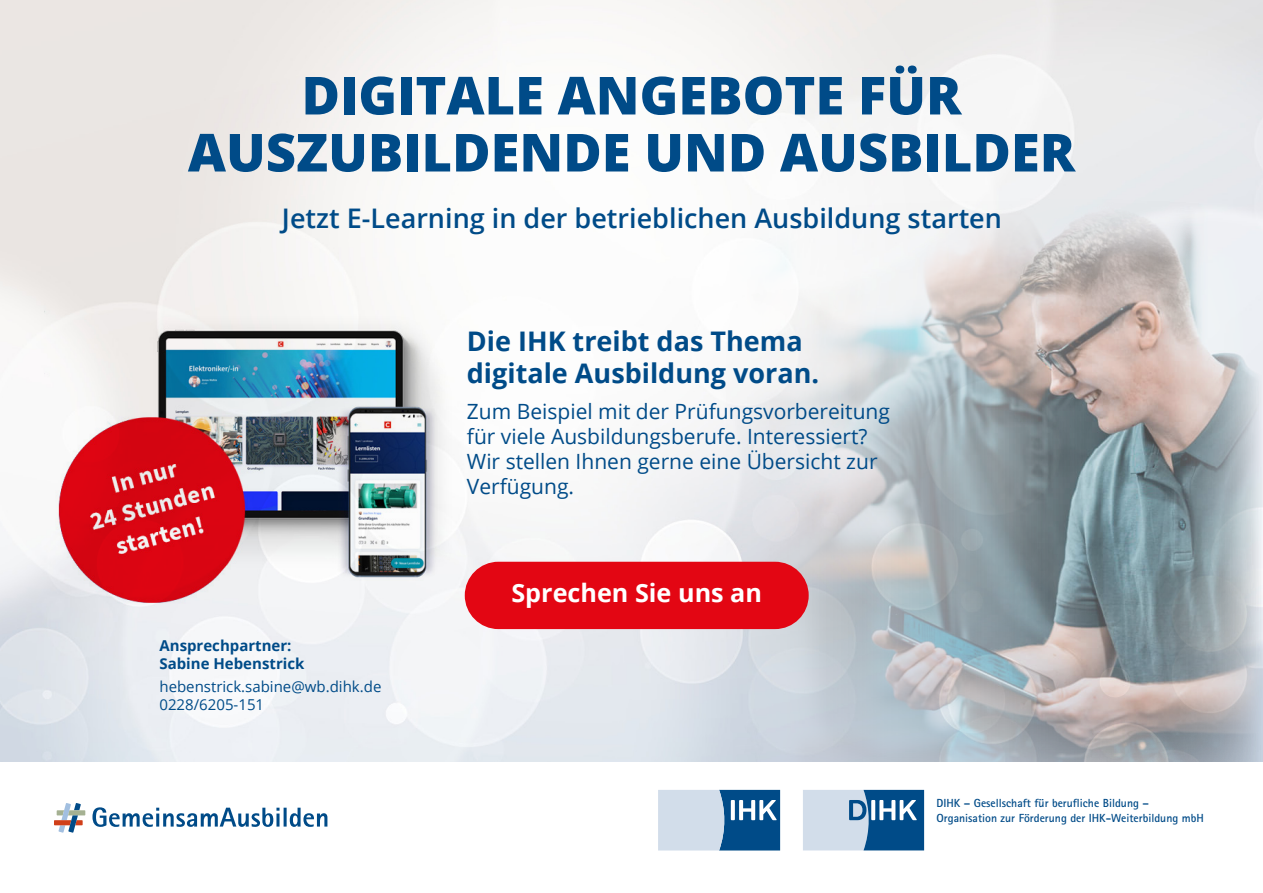
<style>
.page{position:relative;width:1263px;height:893px;background:#fff}
.page>*{position:absolute;margin:0;border:0;box-sizing:border-box;transform-origin:0 0}
.t1{font:800 52.5px/57px "Open Sans";color:#004b88;text-align:center}
.t2{font:600 27px "Open Sans";color:#004b88}
.t3{font:700 27px/32.4px "Open Sans";color:#004b88}
.t4{font:700 25.2px "Open Sans";color:#fff}
.t5{font:21px/25.2px "Open Sans";color:#004b88}
.t6{font:15px/18px "Open Sans";color:#004b88}
.t7{font:700 15px/18px "Open Sans";color:#004b88}
.t8{font:700 11.7px/14.1px "Rotis Sans Serif";color:#004b88}
</style>
<div class="page">
<img style="left:643px;top:180px;width:184px;height:582px">
<img style="left:827px;top:180px;width:436px;height:582px">
<svg style="left:803px;top:790px;width:121px;height:60px;background:#789fc0"></svg>
<svg style="left:54px;top:803px;width:31px;height:30px"></svg>
<svg style="left:92px;top:807px;width:235px;height:20px"></svg>
<img style="left:45px;top:292px;width:464px;height:353px">
<svg style="left:658px;top:790px;width:122px;height:60px;background:#7fa3c3"></svg>
<div style="left:465px;top:562px;width:344px;height:67px;background:#e30613;border-radius:34px"></div>
<h1 class="t1" style="left:188px;top:64px;width:889px">DIGITALE ANGEBOTE FÜR<br>AUSZUBILDENDE UND AUSBILDER</h1>
<p class="t2" style="left:282px;top:199px;width:721px">Jetzt E-Learning in der betrieblichen Ausbildung starten</p>
<p class="t3" style="left:467px;top:324px;width:354px">Die IHK treibt das Thema digitale Ausbildung voran.</p>
<p class="t5" style="left:467px;top:398px;width:425px">Zum Beispiel mit der Prüfungsvorbereitung für viele Ausbildungsberufe. Interessiert?<br>Wir stellen Ihnen gerne eine Übersicht zur Verfügung.</p>
<p class="t7" style="left:159px;top:637px;width:146px">Ansprechpartner:<br>Sabine Hebenstrick</p>
<p class="t6" style="left:159px;top:677px;width:223px">hebenstrick.sabine@wb.dihk.de<br>0228/6205-151</p>
<p class="t4" style="left:511px;top:575px;width:252px">Sprechen Sie uns an</p>
<p class="t8" style="left:936px;top:796px;width:269px">DIHK – Gesellschaft für berufliche Bildung –<br>Organisation zur Förderung der IHK-Weiterbildung mbH</p>
</div>
